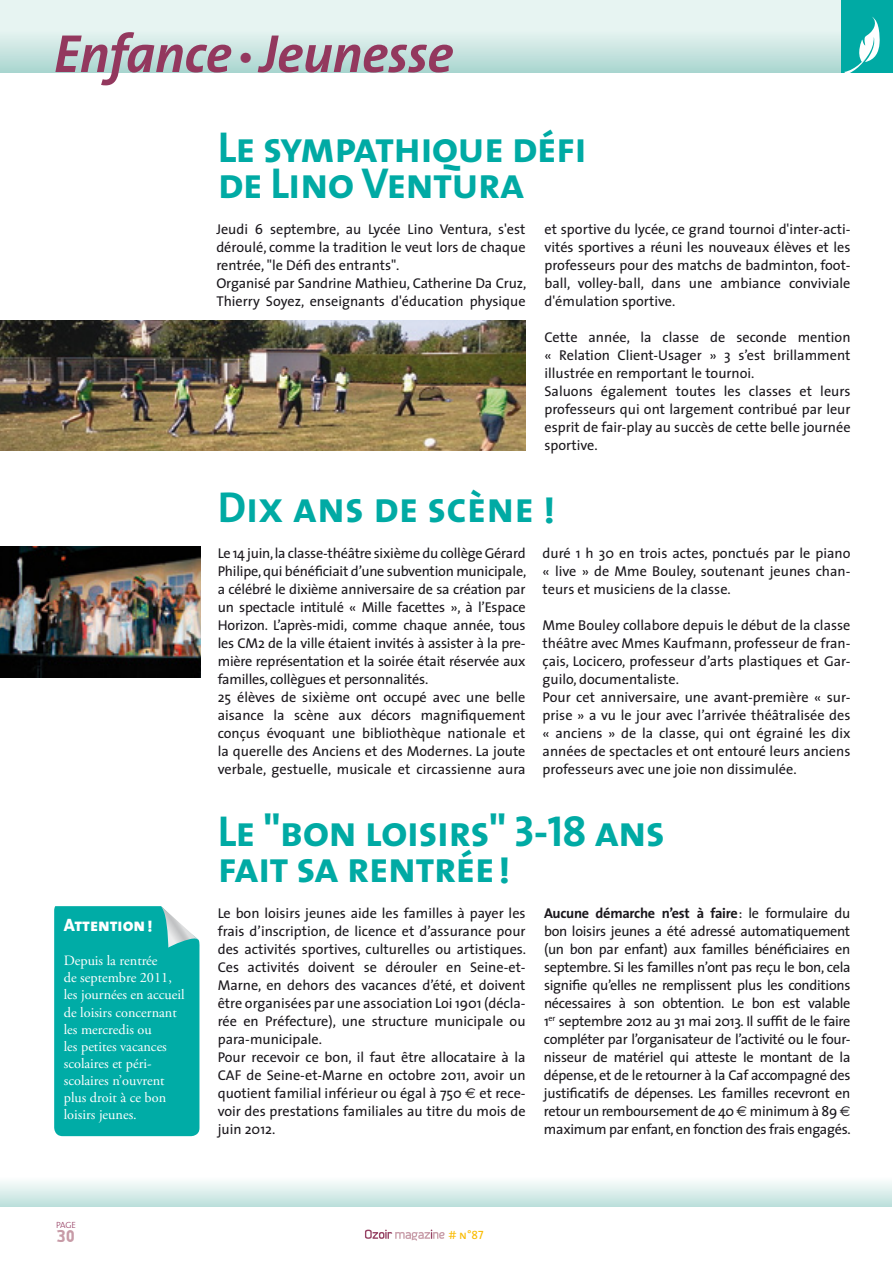
<style>
.page{position:relative;width:893px;height:1263px;background:#fff}
.page>*{position:absolute;margin:0;border:0;box-sizing:border-box;transform-origin:0 0}
.t1{font:italic 700 54px "The Sans";letter-spacing:-.01em;color:#93385e}
.t2{font:43.5px/36px "The Sans Bold Caps";letter-spacing:-.02em;color:#00aaa4}
.t3{font:24px "Gladatur Rum";color:#c79ba7}
.t4{font:18px "The Sans Extra Bold Caps";color:#fff}
.t5{font:14.25px/18px "The Sans";color:#1a171c}
.t6{font:14.25px/17.1px "Adobe Garamond Pro";color:#fff}
.t7{font:12px "The Sans Caps";color:#fabb00}
.t8{font:9px "The Sans Light Caps";color:#93385e}
.s1{font-size:34.5px}
.s2{font-family:"Euro Sans"}
.s3{font-weight:700}
</style>
<div class="page">
<svg style="left:365px;top:1229px;width:80px;height:11px"></svg>
<div style="left:0;top:0;width:893px;height:72px;background:#e7f4f2"></div>
<div style="left:0;top:19px;width:893px;height:53px;background:linear-gradient(to bottom,#f2f9f8,#add7d1)"></div>
<div style="left:841px;top:0;width:52px;height:72px;background:#00aaa4"></div>
<svg style="left:844px;top:17px;width:36px;height:56px"></svg>
<div style="left:54px;top:906px;width:146px;height:230px;background:#00aca6"></div>
<div style="left:0;top:1168px;width:892px;height:38px;background:linear-gradient(to bottom,#fff,#c3e3df)"></div>
<img style="left:0;top:321px;width:526px;height:129px">
<img style="left:0;top:547px;width:201px;height:130px">
<h1 class="t1" style="left:54px;top:9px;width:401px">Enfance <span class="s1">•</span> Jeunesse</h1>
<h2 class="t2" style="left:218px;top:128px;width:371px">Le sympathique défi de Lino Ventura</h2>
<p class="t5" style="left:216px;top:220px;width:311px">Jeudi 6 septembre, au Lycée Lino Ventura, s'est déroulé, comme la tradition le veut lors de chaque rentrée, "le Défi des entrants".<br>Organisé par Sandrine Mathieu, Catherine Da Cruz, Thierry Soyez, enseignants d'éducation physique</p>
<p class="t5" style="left:544px;top:220px;width:308px;text-align:justify">et sportive du lycée, ce grand tournoi d'inter-acti&shy;vités sportives a réuni les nouveaux élèves et les professeurs pour des matchs de badminton, foot&shy;ball, volley-ball, dans une ambiance conviviale d'émulation sportive.</p>
<p class="t5" style="left:544px;top:328px;width:308px">Cette année, la classe de seconde mention « Relation Client-Usager » 3 s’est brillamment illustrée en remportant le tournoi.<br>Saluons également toutes les classes et leurs professeurs qui ont largement contribué par leur esprit de fair-play au succès de cette belle journée sportive.</p>
<h2 class="t2" style="left:218px;top:488px;width:339px">Dix ans de scène !</h2>
<p class="t5" style="left:218px;top:544px;width:310px">Le 14 juin, la classe-théâtre sixième du collège Gérard Philipe, qui bénéficiait d’une subvention municipale, a célébré le dixième anniversaire de sa création par un spectacle intitulé « Mille facettes », à l’Espace Horizon. L’après-midi, comme chaque année, tous les CM2 de la ville étaient invités à assister à la pre&shy;mière représentation et la soirée était réservée aux familles, collègues et personnalités.<br>25 élèves de sixième ont occupé avec une belle aisance la scène aux décors magnifiquement conçus évoquant une bibliothèque nationale et la querelle des Anciens et des Modernes. La joute verbale, gestuelle, musicale et circassienne aura</p>
<p class="t5" style="left:543px;top:544px;width:309px;text-align:justify">duré 1 h 30 en trois actes, ponctués par le piano « live » de Mme Bouley, soutenant jeunes chan&shy;teurs et musiciens de la classe.</p>
<p class="t5" style="left:543px;top:616px;width:309px">Mme Bouley collabore depuis le début de la classe théâtre avec Mmes Kaufmann, professeur de fran&shy;çais, Locicero, professeur d’arts plastiques et Gar&shy;guilo, documentaliste.<br>Pour cet anniversaire, une avant-première « sur&shy;prise » a vu le jour avec l’arrivée théâtralisée des « anciens » de la classe, qui ont égrainé les dix années de spectacles et ont entouré leurs anciens professeurs avec une joie non dissimulée.</p>
<p class="t4" style="left:64px;top:910px;width:90px">Attention!</p>
<p class="t6" style="left:64px;top:953px;width:122px">Depuis la rentrée<br>de septembre 2011, les journées en accueil de loisirs concernant les mercredis ou<br>les petites vacances scolaires et péri&shy;scolaires n’ouvrent plus droit à ce bon loisirs jeunes.</p>
<h2 class="t2" style="left:218px;top:812px;width:449px">Le "bon loisirs" 3-18 ans fait sa rentrée!</h2>
<p class="t5" style="left:218px;top:904px;width:310px">Le bon loisirs jeunes aide les familles à payer les frais d’inscription, de licence et d’assurance pour des activités sportives, culturelles ou artistiques.<br>Ces activités doivent se dérouler en Seine-et-Marne, en dehors des vacances d’été, et doivent être organisées par une association Loi 1901 (décla&shy;rée en Préfecture), une structure municipale ou para-municipale.<br>Pour recevoir ce bon, il faut être allocataire à la CAF de Seine-et-Marne en octobre 2011, avoir un quotient familial inférieur ou égal à 750 <span class="s2">E</span> et rece&shy;voir des prestations familiales au titre du mois de juin 2012.</p>
<p class="t5" style="left:544px;top:904px;width:308px;text-align:justify"><span class="s3">Aucune démarche n’est à faire</span>: le formulaire du bon loisirs jeunes a été adressé automatiquement (un bon par enfant) aux familles bénéficiaires en septembre. Si les familles n’ont pas reçu le bon, cela signifie qu’elles ne remplissent plus les conditions nécessaires à son obtention. Le bon est valable 1<sup>er</sup> septembre 2012 au 31 mai 2013. Il suffit de le faire compléter par l’organisateur de l’activité ou le four&shy;nisseur de matériel qui atteste le montant de la dépense, et de le retourner à la Caf accompagné des justificatifs de dépenses. Les familles recevront en retour un remboursement de 40 <span class="s2">E</span> minimum à 89 <span class="s2">E </span>maximum par enfant, en fonction des frais engagés.</p>
<p class="t8" style="left:56px;top:1218px;width:22px">Page</p>
<h3 class="t3" style="left:57px;top:1221px;width:19px">30</h3>
<p class="t7" style="left:448px;top:1224px;width:37px"># n°87</p>
</div>
